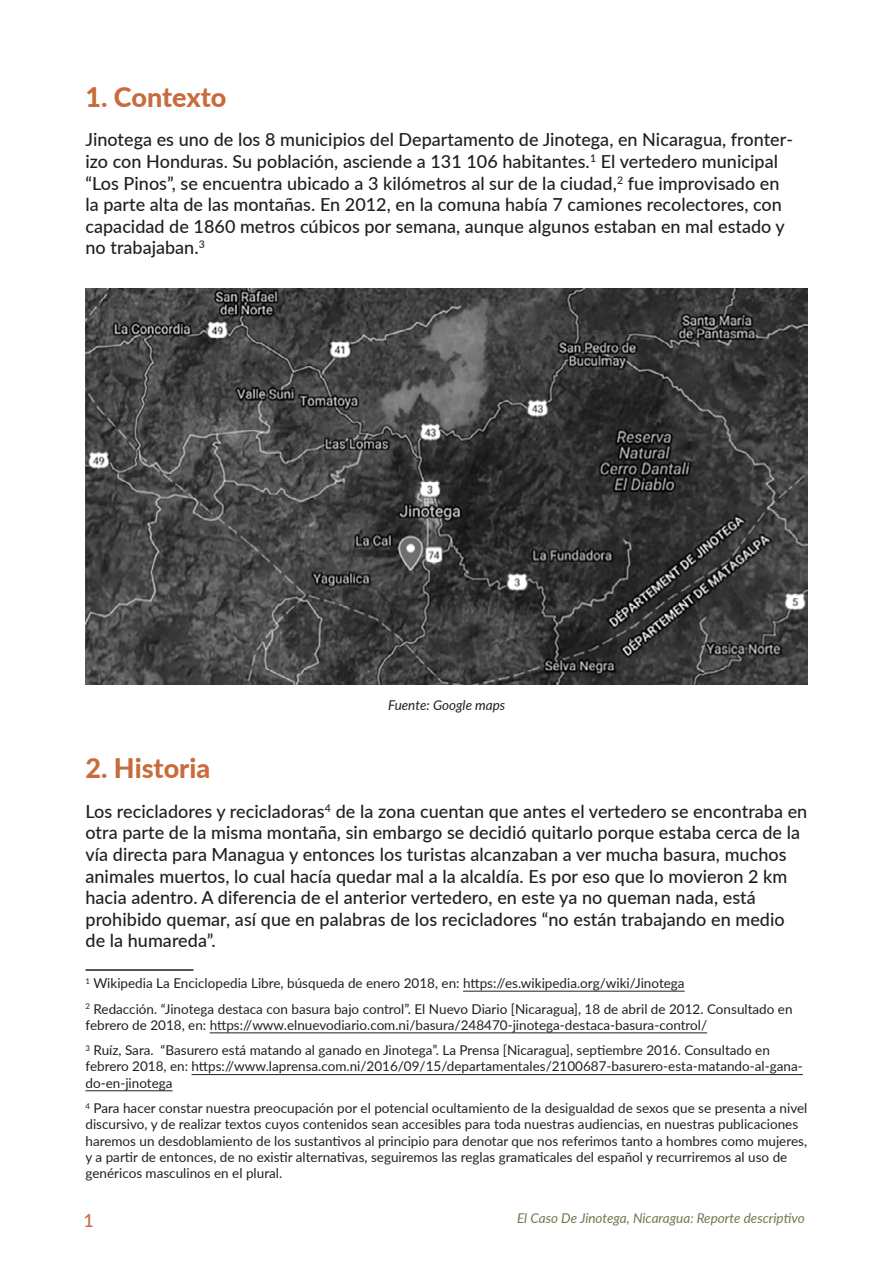
<style>
.page{position:relative;width:893px;height:1263px;background:#fff}
.page>*{position:absolute;margin:0;border:0;box-sizing:border-box;transform-origin:0 0}
.t1{font:800 27px "Lato";color:#c86b3d}
.t2{font:500 18px/21.6px "Lato";color:#231f20}
.t3{font:500 18px "Lato";color:#c86b3d}
.t4{font:13.5px/16.2px "Lato";color:#231f20}
.t5{font:italic 13.5px "Lato";color:#77754b}
.t6{font:italic 13.5px "Lato";color:#231f20}
</style>
<div class="page">
<hr style="left:86px;top:969px;width:108px;height:2px;background:#231f20">
<hr style="left:463px;top:991px;width:222px;height:1px;background:#231f20">
<hr style="left:210px;top:1032px;width:497px;height:1px;background:#231f20">
<hr style="left:192px;top:1074px;width:611px;height:1px;background:#231f20">
<hr style="left:86px;top:1090px;width:87px;height:1px;background:#231f20">
<img style="left:86px;top:288px;width:722px;height:396px">
<h1 class="t1" style="left:86px;top:87px;width:143px">1. Contexto</h1>
<p class="t2" style="left:86px;top:128px;width:709px">Jinotega es uno de los 8 municipios del Departamento de Jinotega, en Nicaragua, fronter&shy;izo con Honduras. Su población, asciende a 131 106 habitantes.<sup>1</sup> El vertedero municipal “Los Pinos”, se encuentra ubicado a 3 kilómetros al sur de la ciudad,<sup>2</sup> fue improvisado en la parte alta de las montañas. En 2012, en la comuna había 7 camiones recolectores, con capacidad de 1860 metros cúbicos por semana, aunque algunos estaban en mal estado y no trabajaban.<sup>3</sup></p>
<p class="t6" style="left:388px;top:699px;width:119px">Fuente: Google maps</p>
<h1 class="t1" style="left:86px;top:758px;width:126px">2. Historia</h1>
<p class="t2" style="left:85px;top:802px;width:723px">Los recicladores y recicladoras<sup>4</sup> de la zona cuentan que antes el vertedero se encontraba en otra parte de la misma montaña, sin embargo se decidió quitarlo porque estaba cerca de la vía directa para Managua y entonces los turistas alcanzaban a ver mucha basura, muchos animales muertos, lo cual hacía quedar mal a la alcaldía. Es por eso que lo movieron 2 km hacia adentro. A diferencia de el anterior vertedero, en este ya no queman nada, está prohibido quemar, así que en palabras de los recicladores “no están trabajando en medio de la humareda”.</p>
<p class="t4" style="left:86px;top:971px;width:709px;line-height:25.5px"><sup>1</sup> Wikipedia La Enciclopedia Libre, búsqueda de enero 2018, en: https://es.wikipedia.org/wiki/Jinotega<br><sup>2</sup> Redacción. “Jinotega destaca con basura bajo control”. El Nuevo Diario [Nicaragua], 18 de abril de 2012. Consultado en</p>
<p class="t4" style="left:86px;top:1013px;width:686px;line-height:25.5px">febrero de 2018, en: https://www.elnuevodiario.com.ni/basura/248470-jinotega-destaca-basura-control/<br><sup>3</sup> Ruíz, Sara. “Basurero está matando al ganado en Jinotega”. La Prensa [Nicaragua], septiembre 2016. Consultado en</p>
<p class="t4" style="left:86px;top:1059px;width:719px">febrero 2018, en: https://www.laprensa.com.ni/2016/09/15/departamentales/2100687-basurero-esta-matando-al-gana&shy;do-en-jinotega</p>
<p class="t4" style="left:86px;top:1099px;width:723px"><sup>4</sup> Para hacer constar nuestra preocupación por el potencial ocultamiento de la desigualdad de sexos que se presenta a nivel discursivo, y de realizar textos cuyos contenidos sean accesibles para toda nuestras audiencias, en nuestras publicaciones haremos un desdoblamiento de los sustantivos al principio para denotar que nos referimos tanto a hombres como mujeres, y a partir de entonces, de no existir alternativas, seguiremos las reglas gramaticales del español y recurriremos al uso de genéricos masculinos en el plural.</p>
<h2 class="t3" style="left:84px;top:1212px;width:12px">1</h2>
<p class="t5" style="left:517px;top:1208px;width:289px">El Caso De Jinotega, Nicaragua: Reporte descriptivo</p>
</div>
